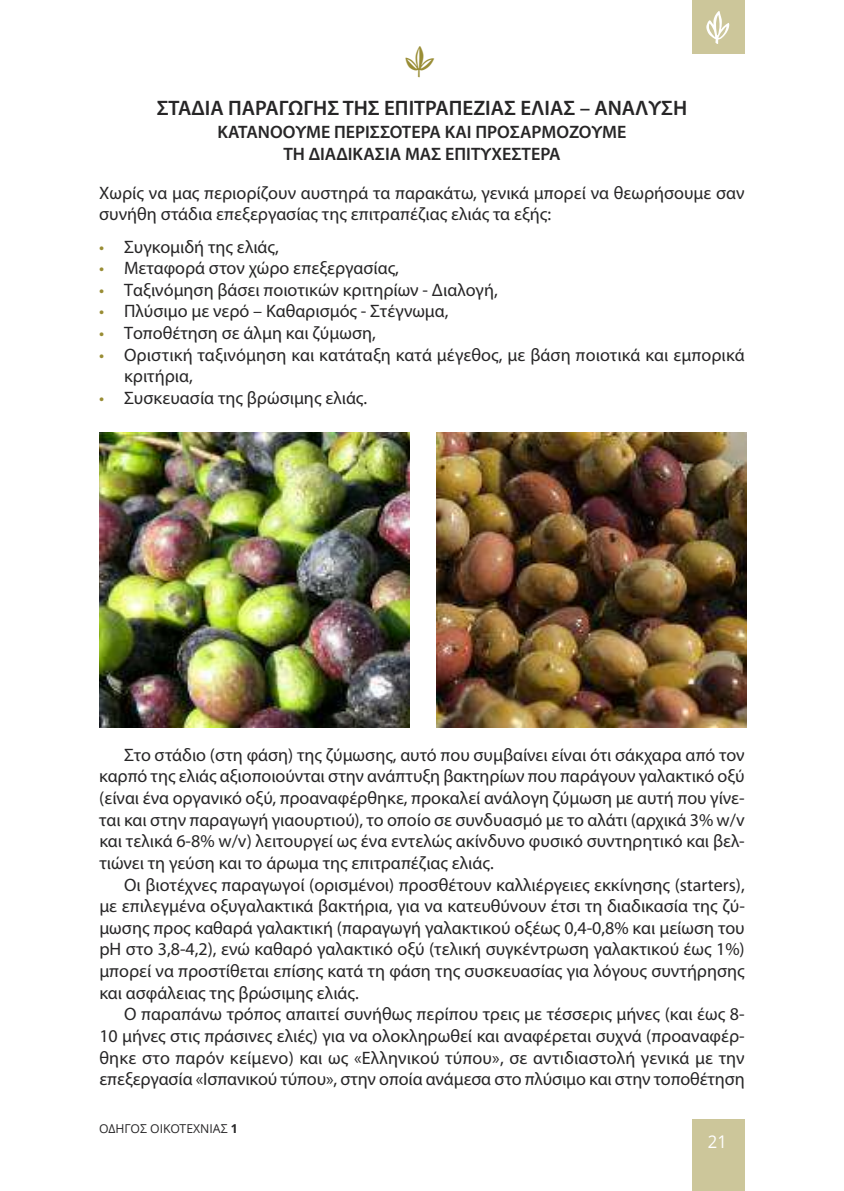
<style>
.page{position:relative;width:844px;height:1191px;background:#fff}
.page>*{position:absolute;margin:0;border:0;box-sizing:border-box;transform-origin:0 0}
.t1{font:42px "Arno Pro Light Display";color:#fff;scale:2 1}
.t2{font:42px "Arno Pro Light Display";color:#998d35}
.t3{font:600 21px "Myriad Pro";color:#272627}
.t4{font:18.03px/21.7px "Myriad Pro";color:#272627;text-align:justify}
.t5{font:600 18.03px/21.7px "Myriad Pro";color:#272627;text-align:center}
.t6{font:17.5px "Open Sans";color:#fff;scale:.95 1}
.t7{font:12.25px "Open Sans";color:#272627}
.s1{color:#998d35}
.s2{font-weight:700}
</style>
<div class="page">
<div style="left:692px;top:1119px;width:52px;height:72px;background:#ccc69a"></div>
<div style="left:692px;top:0;width:52px;height:54px;background:#ccc69a"></div>
<img style="left:436px;top:432px;width:310px;height:295px">
<img style="left:99px;top:432px;width:311px;height:295px">
<h1 class="t2" style="left:404px;top:43px;width:33px">•</h1>
<h1 class="t1" style="left:702px;top:11px;width:16px">•</h1>
<p class="t3" style="left:157px;top:100px;width:532px">ΣΤΑΔΙΑ ΠΑΡΑΓΩΓΗΣ ΤΗΣ ΕΠΙΤΡΑΠΕΖΙΑΣ ΕΛΙΑΣ – ΑΝΑΛΥΣΗ</p>
<p class="t5" style="left:217px;top:122px;width:410px">ΚΑΤΑΝΟΟΥΜΕ ΠΕΡΙΣΣΟΤΕΡΑ ΚΑΙ ΠΡΟΣΑΡΜΟΖΟΥΜΕ<br>ΤΗ ΔΙΑΔΙΚΑΣΙΑ ΜΑΣ ΕΠΙΤΥΧΕΣΤΕΡΑ</p>
<p class="t4" style="left:99px;top:183px;width:646px">Χωρίς να μας περιορίζουν αυστηρά τα παρακάτω, γενικά μπορεί να θεωρήσουμε σαν συνήθη στάδια επεξεργασίας της επιτραπέζιας ελιάς τα εξής:</p>
<p class="t4" style="left:99px;top:237px;width:181px"><span class="s1">•</span> Συγκομιδή της ελιάς,</p>
<p class="t4" style="left:99px;top:259px;width:301px"><span class="s1">•</span> Μεταφορά στον χώρο επεξεργασίας,</p>
<p class="t4" style="left:99px;top:280px;width:400px"><span class="s1">•</span> Ταξινόμηση βάσει ποιοτικών κριτηρίων - Διαλογή,</p>
<p class="t4" style="left:99px;top:302px;width:351px"><span class="s1">•</span> Πλύσιμο με νερό – Καθαρισμός - Στέγνωμα,</p>
<p class="t4" style="left:99px;top:324px;width:278px"><span class="s1">•</span> Τοποθέτηση σε άλμη και ζύμωση,</p>
<p class="t4" style="left:124px;top:345px;width:622px;text-indent:-25px"><span class="s1">•</span> Οριστική ταξινόμηση και κατάταξη κατά μέγεθος, με βάση ποιοτικά και εμπορικά κριτήρια,</p>
<p class="t4" style="left:99px;top:388px;width:269px"><span class="s1">•</span> Συσκευασία της βρώσιμης ελιάς.</p>
<p class="t4" style="left:99px;top:745px;width:646px;text-indent:25px">Στο στάδιο (στη φάση) της ζύμωσης, αυτό που συμβαίνει είναι ότι σάκχαρα από τον καρπό της ελιάς αξιοποιούνται στην ανάπτυξη βακτηρίων που παράγουν γαλακτικό οξύ (είναι ένα οργανικό οξύ, προαναφέρθηκε, προκαλεί ανάλογη ζύμωση με αυτή που γίνε&shy;ται και στην παραγωγή γιαουρτιού), το οποίο σε συνδυασμό με το αλάτι (αρχικά 3% w/v και τελικά 6-8% w/v) λειτουργεί ως ένα εντελώς ακίνδυνο φυσικό συντηρητικό και βελ&shy;τιώνει τη γεύση και το άρωμα της επιτραπέζιας ελιάς.</p>
<p class="t4" style="left:99px;top:875px;width:647px;text-indent:25px">Οι βιοτέχνες παραγωγοί (ορισμένοι) προσθέτουν καλλιέργειες εκκίνησης (starters), με επιλεγμένα οξυγαλακτικά βακτήρια, για να κατευθύνουν έτσι τη διαδικασία της ζύ&shy;μωσης προς καθαρά γαλακτική (παραγωγή γαλακτικού οξέως 0,4-0,8% και μείωση του pH στο 3,8-4,2), ενώ καθαρό γαλακτικό οξύ (τελική συγκέντρωση γαλακτικού έως 1%) μπορεί να προστίθεται επίσης κατά τη φάση της συσκευασίας για λόγους συντήρησης και ασφάλειας της βρώσιμης ελιάς.</p>
<p class="t4" style="left:99px;top:1005px;width:646px;text-indent:25px">Ο παραπάνω τρόπος απαιτεί συνήθως περίπου τρεις με τέσσερις μήνες (και έως 8- 10 μήνες στις πράσινες ελιές) για να ολοκληρωθεί και αναφέρεται συχνά (προαναφέρ&shy;θηκε στο παρόν κείμενο) και ως «Ελληνικού τύπου», σε αντιδιαστολή γενικά με την επεξεργασία «Ισπανικού τύπου», στην οποία ανάμεσα στο πλύσιμο και στην τοποθέτηση</p>
<p class="t7" style="left:99px;top:1120px;width:140px">ΟΔΗΓΟΣ ΟΙΚΟΤΕΧΝΙΑΣ <span class="s2">1</span></p>
<p class="t6" style="left:707px;top:1129px;width:21px">21</p>
</div>
